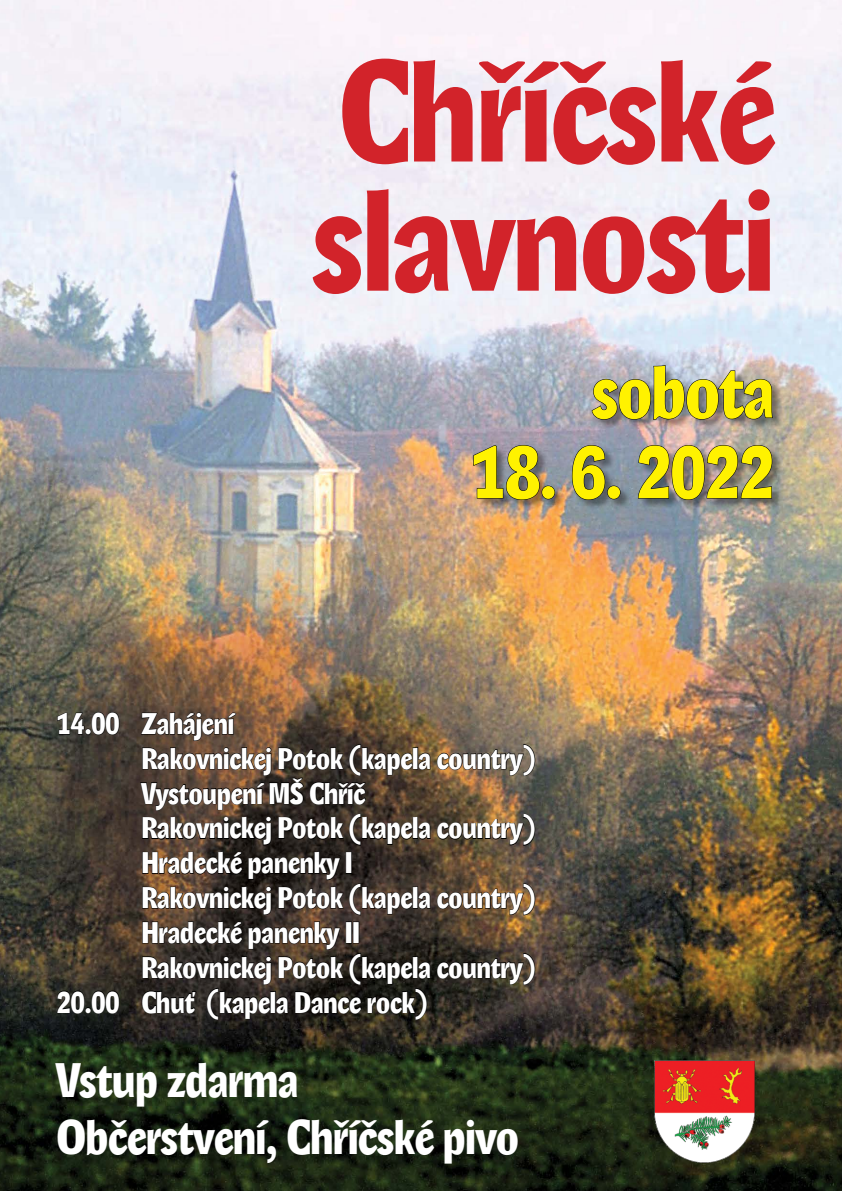
<style>
.page{position:relative;width:842px;height:1191px;background:#fff}
.page>*{position:absolute;margin:0;border:0;box-sizing:border-box;transform-origin:0 0}
.t1{font:139px/129.1px "Lexicon Headline CE";color:#d2232a}
.t2{font:71px "Lexicon Headline CE";color:#fff200}
.t3{font:47px/56.4px "Lexicon Headline CE";color:#fff}
.t4{font:29px "Lexicon Headline CE";color:#fff}
</style>
<div class="page">
<img style="left:0;top:0;width:842px;height:1191px">
<svg style="left:57px;top:711px;width:28px;height:24px"></svg>
<div style="left:85px;top:728px;width:6px;height:7px;border:1px solid #000;border-radius:50%"></div>
<svg style="left:91px;top:711px;width:29px;height:24px"></svg>
<svg style="left:56px;top:990px;width:64px;height:24px;background:#1f201b"></svg>
<svg style="left:140px;top:711px;width:396px;height:312px;background:#433629"></svg>
<img style="left:654px;top:1060px;width:100px;height:102px">
<div style="left:473px;top:366px;width:310px;height:145px;background:#000;opacity:.4"></div>
<img style="left:591px;top:364px;width:183px;height:56px">
<img style="left:473px;top:444px;width:67px;height:56px">
<div style="left:542px;top:485px;width:13px;height:14px;border:1px solid #000;border-radius:50%"></div>
<svg style="left:571px;top:444px;width:35px;height:56px;background:#646b74"></svg>
<div style="left:607px;top:485px;width:14px;height:14px;border:1px solid #000;border-radius:50%"></div>
<img style="left:637px;top:444px;width:136px;height:56px">
<h1 class="t1" style="left:313px;top:51px;width:463px">Chříčské slavnosti</h1>
<h2 class="t2" style="left:592px;top:354px;width:183px">sobota</h2>
<h2 class="t2" style="left:471px;top:434px;width:304px">18. 6. 2022</h2>
<p class="t4" style="left:57px;top:708px;width:179px">14.00 Zahájení</p>
<p class="t4" style="left:142px;top:743px;width:395px">Rakovnickej Potok (kapela country)</p>
<p class="t4" style="left:142px;top:777px;width:225px">Vystoupení MŠ Chříč</p>
<p class="t4" style="left:142px;top:812px;width:395px">Rakovnickej Potok (kapela country)</p>
<p class="t4" style="left:142px;top:847px;width:212px">Hradecké panenky I</p>
<p class="t4" style="left:142px;top:882px;width:395px">Rakovnickej Potok (kapela country)</p>
<p class="t4" style="left:142px;top:917px;width:220px">Hradecké panenky II</p>
<p class="t4" style="left:142px;top:951px;width:395px">Rakovnickej Potok (kapela country)</p>
<p class="t4" style="left:57px;top:986px;width:372px">20.00 Chuť (kapela Dance rock)</p>
<h3 class="t3" style="left:57px;top:1053px;width:464px">Vstup zdarma<br>Občerstvení, Chříčské pivo</h3>
</div>
